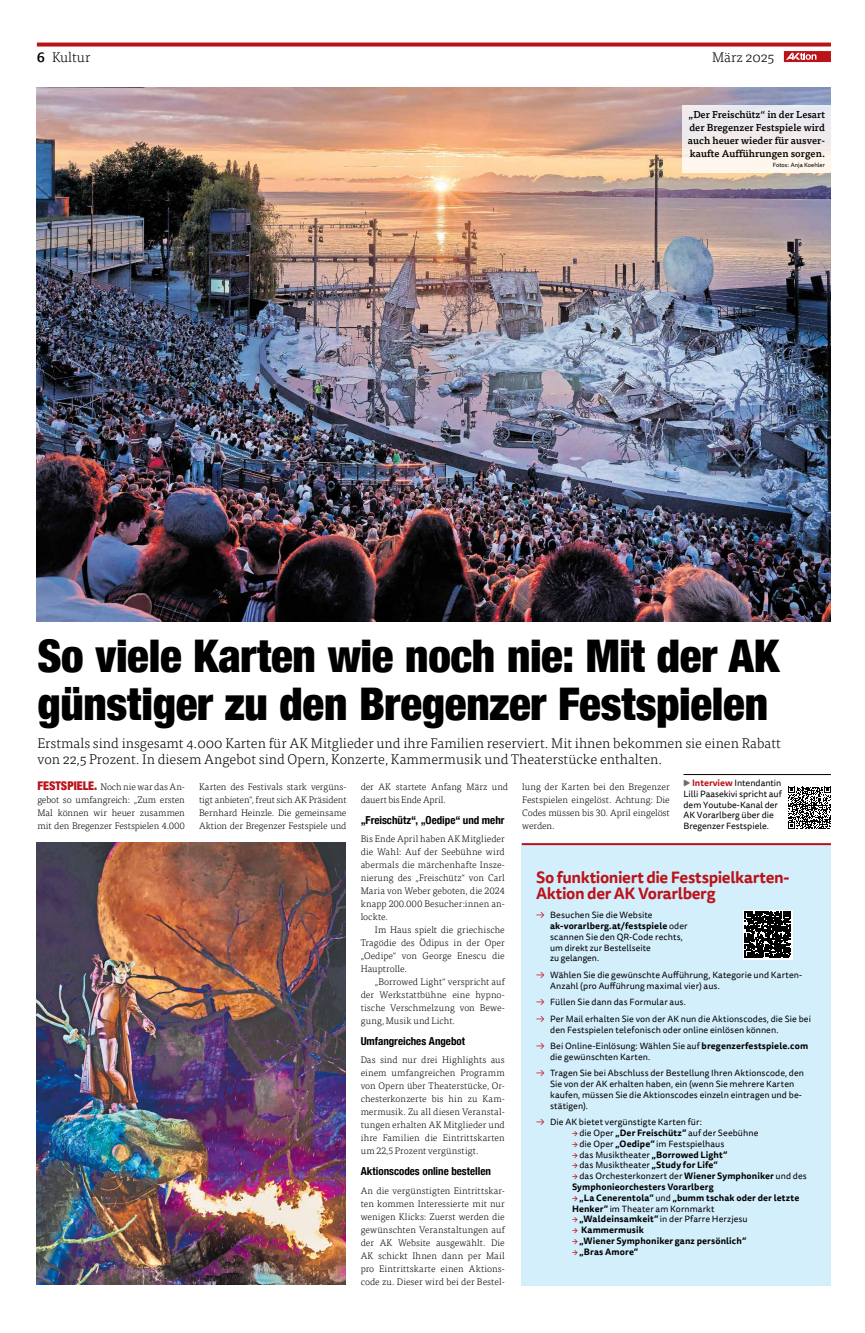
<style>
.page{position:relative;width:865px;height:1333px;background:#fff}
.page>*{position:absolute;margin:0;border:0;box-sizing:border-box;transform-origin:0 0}
.t1{font:900 condensed 45px/48px "Helvetica Neue";letter-spacing:-.005em;color:#000}
.t2{font:700 16px/16px "Tisa Sans Pro";letter-spacing:-.02em;color:#ba141a}
.t3{font:300 14px/16px "Tisa Pro";color:#000}
.t4{font:700 condensed 11px "Helvetica Neue";color:#000}
.t5{font:500 10px/13px "Tisa Pro";color:#000;text-align:justify}
.t6{font:300 9.5px/13px "Tisa Pro";color:#000;text-align:justify}
.t7{font:9px/10.8px "Tisa Sans Pro";letter-spacing:.005em;color:#000}
.t8{font:700 9px/10.8px "Tisa Sans Pro";letter-spacing:.015em;color:#000}
.t9{font:6px "Tisa Sans Offc Pro";color:#000}
.s1{font-weight:500}
.s2{font-weight:700;font-size:12px;color:#6d6e71}
.s3{font-weight:700;color:#ba141a}
.s4{font-family:"PP Mori";color:#ba141a}
.s5{font-weight:700}
.s6{color:#ba141a}
.s7{font-weight:400;color:#ba141a}
.s8{font-weight:400}
.s9{font-family:"Helvetica Neue";font-weight:900;font-stretch:condensed;font-size:12px;color:#ba141a}
</style>
<div class="page">
<div style="left:784px;top:51px;width:47px;height:11px;background:#ba141a"></div>
<svg style="left:786px;top:53px;width:30px;height:7px"></svg>
<svg style="left:37px;top:43px;width:794px;height:4px;background:#c12e34"></svg>
<img style="left:37px;top:88px;width:794px;height:533px">
<div style="left:682px;top:105px;width:150px;height:67px;background:#f2ebed"></div>
<img style="left:37px;top:842px;width:309px;height:442px">
<hr style="left:683px;top:774px;width:148px;height:1px;background:#000">
<svg style="left:788px;top:786px;width:42px;height:43px"></svg>
<div style="left:522px;top:843px;width:309px;height:442px;background:#d4effc"></div>
<hr style="left:522px;top:843px;width:309px;height:2px;background:#ba141a">
<svg style="left:743px;top:910px;width:49px;height:49px"></svg>
<svg style="left:745px;top:911px;width:45px;height:46px;background:#2b2b2b"></svg>
<h3 class="t3" style="left:37px;top:48px;width:55px"><span class="s1">6</span> Kultur</h3>
<h3 class="t3" style="left:712px;top:48px;width:64px">März 2025</h3>
<p class="t5" style="left:688px;top:107px;width:139px">„Der Freischütz“ in der Lesart der Bregenzer Festspiele wird auch heuer wieder für ausver&shy;kaufte Aufführungen sorgen.</p>
<p class="t9" style="left:772px;top:161px;width:54px">Fotos: Anja Koehler</p>
<h1 class="t1" style="left:37px;top:630px;width:743px">So viele Karten wie noch nie: Mit der AK günstiger zu den Bregenzer Festspielen</h1>
<h3 class="t3" style="left:37px;top:735px;width:745px">Erstmals sind insgesamt 4.000 Karten für AK Mitglieder und ihre Familien reserviert. Mit ihnen bekommen sie einen Rabatt von 22,5 Prozent. In diesem Angebot sind Opern, Konzerte, Kammermusik und Theaterstücke enthalten.</h3>
<p class="t7" style="left:683px;top:777px;width:100px"><span class="s2">▸</span> <span class="s3">Interview</span> Intendantin<br>Lilli Paasekivi spricht auf dem Youtube-Kanal der<br>AK Vorarlberg über die<br>Bregenzer Festspiele.</p>
<h2 class="t2" style="left:536px;top:869px;width:255px">So funktioniert die Festspielkarten-<br>Aktion der AK Vorarlberg</h2>
<p class="t7" style="left:550px;top:909px;width:139px;text-indent:-14px"><span class="s4">→</span> Besuchen Sie die Website <span class="s5">ak-vorarlberg.at/festspiele</span> oder scannen Sie den QR-Code rechts, um direkt zur Bestellseite<br>zu gelangen.</p>
<p class="t7" style="left:550px;top:969px;width:253px;text-indent:-14px"><span class="s4">→</span> Wählen Sie die gewünschte Aufführung, Kategorie und Karten-<br>Anzahl (pro Aufführung maximal vier) aus.</p>
<p class="t7" style="left:536px;top:996px;width:151px"><span class="s4">→</span> Füllen Sie dann das Formular aus.</p>
<p class="t7" style="left:550px;top:1013px;width:262px;text-indent:-14px"><span class="s4">→</span> Per Mail erhalten Sie von der AK nun die Aktionscodes, die Sie bei den Festspielen telefonisch oder online einlösen können.</p>
<p class="t7" style="left:550px;top:1040px;width:259px;text-indent:-14px"><span class="s4">→</span> Bei Online-Einlösung: Wählen Sie auf <span class="s5">bregenzerfestspiele.com </span>die gewünschten Karten.</p>
<p class="t7" style="left:550px;top:1067px;width:255px;text-indent:-14px"><span class="s4">→</span> Tragen Sie bei Abschluss der Bestellung Ihren Aktionscode, den Sie von der AK erhalten haben, ein (wenn Sie mehrere Karten kaufen, müssen Sie die Aktionscodes einzeln eintragen und be&shy;stätigen).</p>
<p class="t7" style="left:536px;top:1116px;width:167px"><span class="s4">→</span> Die AK bietet vergünstigte Karten für:</p>
<p class="t7" style="left:572px;top:1127px;width:188px"><span class="s6">→</span> die Oper <span class="s5">„Der Freischütz“</span> auf der Seebühne</p>
<p class="t7" style="left:572px;top:1138px;width:154px"><span class="s6">→</span> die Oper <span class="s5">„Oedipe“</span> im Festspielhaus</p>
<p class="t7" style="left:572px;top:1149px;width:157px"><span class="s6">→</span> das Musiktheater <span class="s5">„Borrowed Light“</span></p>
<p class="t7" style="left:572px;top:1160px;width:147px"><span class="s6">→</span> das Musiktheater <span class="s5">„Study for Life“</span></p>
<p class="t8" style="left:572px;top:1170px;width:236px"><span class="s7">→</span> <span class="s8">das Orchesterkonzert der</span> Wiener Symphoniker <span class="s8">und des<br></span>Symphonieorchesters Vorarlberg</p>
<p class="t8" style="left:572px;top:1192px;width:229px"><span class="s7">→</span> „La Cenerentola“ <span class="s8">und</span> „bumm tschak oder der letzte<br>Henker“ <span class="s8">im Theater am Kornmarkt</span></p>
<p class="t7" style="left:572px;top:1214px;width:177px"><span class="s6">→</span> <span class="s5">„Waldeinsamkeit“</span> in der Pfarre Herzjesu</p>
<p class="t8" style="left:572px;top:1224px;width:73px"><span class="s7">→</span> Kammermusik</p>
<p class="t8" style="left:572px;top:1235px;width:176px"><span class="s7">→</span> „Wiener Symphoniker ganz persönlich“</p>
<p class="t8" style="left:572px;top:1246px;width:68px"><span class="s7">→</span> „Bras Amore“</p>
<p class="t6" style="left:37px;top:780px;width:149px"><span class="s9">FESTSPIELE.</span> Noch nie war das An&shy;gebot so umfangreich: „Zum ersten Mal können wir heuer zusammen mit den Bregenzer Festspielen 4.000</p>
<p class="t6" style="left:199px;top:780px;width:149px">Karten des Festivals stark vergüns&shy;tigt anbieten“, freut sich AK Präsident Bernhard Heinzle. Die gemeinsame Aktion der Bregenzer Festspiele und</p>
<p class="t6" style="left:360px;top:780px;width:149px">der AK startete Anfang März und dauert bis Ende April.</p>
<p class="t6" style="left:522px;top:780px;width:149px">lung der Karten bei den Bregenzer Festspielen eingelöst. Achtung: Die Codes müssen bis 30. April eingelöst werden.</p>
<p class="t4" style="left:360px;top:810px;width:145px">„Freischütz“, „Oedipe“ und mehr</p>
<p class="t6" style="left:360px;top:832px;width:146px">Bis Ende April haben AK Mitglieder die Wahl: Auf der Seebühne wird abermals die märchenhafte Insze&shy;nierung des „Freischütz“ von Carl Maria von Weber geboten, die 2024 knapp 200.000 Besucher:innen an&shy;lockte.</p>
<p class="t6" style="left:360px;top:923px;width:146px;text-indent:14px">Im Haus spielt die griechische Tragödie des Ödipus in der Oper „Oedipe“ von George Enescu die Hauptrolle.</p>
<p class="t6" style="left:360px;top:975px;width:146px;text-indent:14px">„Borrowed Light“ verspricht auf der Werkstattbühne eine hypno&shy;tische Verschmelzung von Bewe&shy;gung, Musik und Licht.</p>
<p class="t4" style="left:360px;top:1031px;width:106px">Umfangreiches Angebot</p>
<p class="t6" style="left:360px;top:1053px;width:146px">Das sind nur drei Highlights aus einem umfangreichen Programm von Opern über Theaterstücke, Or&shy;chesterkonzerte bis hin zu Kam&shy;mermusik. Zu all diesen Veranstal&shy;tungen erhalten AK Mitglieder und ihre Familien die Eintrittskarten um 22,5 Prozent vergünstigt.</p>
<p class="t4" style="left:360px;top:1161px;width:132px">Aktionscodes online bestellen</p>
<p class="t6" style="left:360px;top:1183px;width:146px">An die vergünstigten Eintrittskar&shy;ten kommen Interessierte mit nur wenigen Klicks: Zuerst werden die gewünschten Veranstaltungen auf der AK Website ausgewählt. Die AK schickt Ihnen dann per Mail pro Eintrittskarte einen Aktions&shy;code zu. Dieser wird bei der Bestel-</p>
</div>
